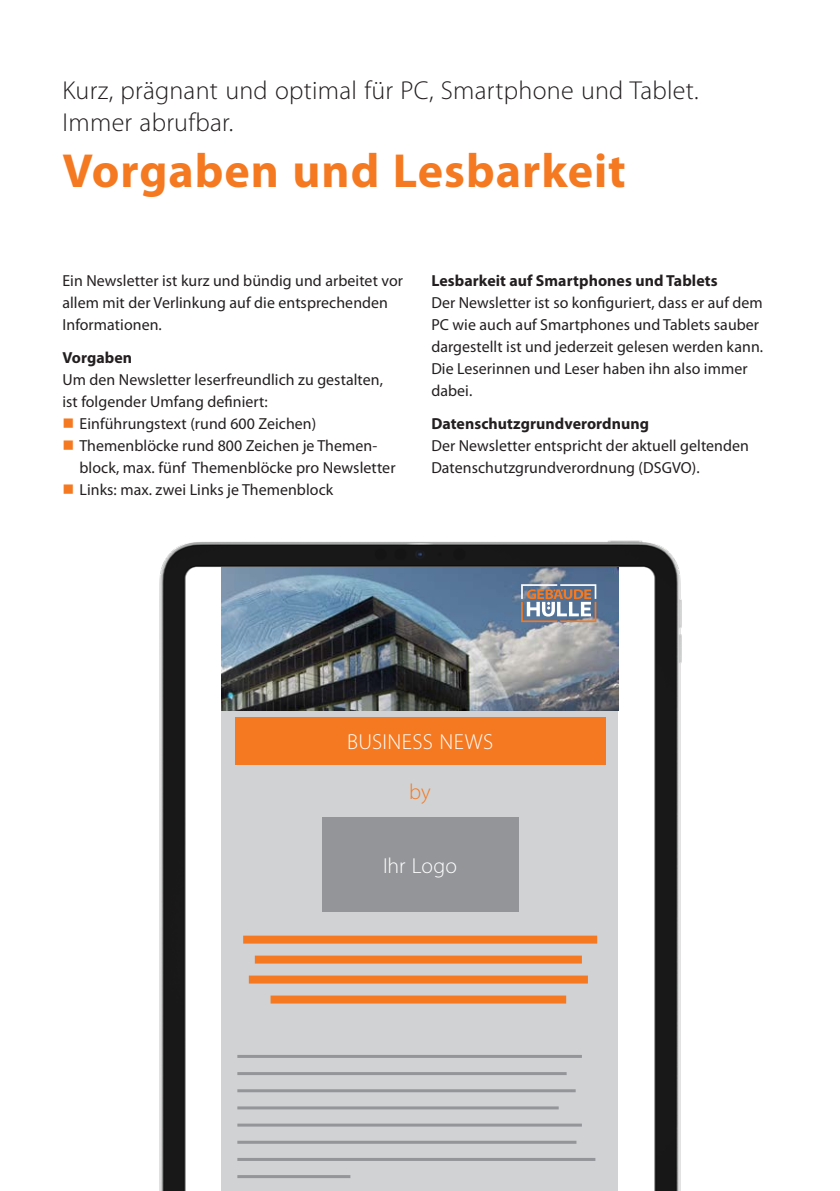
<style>
.page{position:relative;width:840px;height:1191px;background:#fff}
.page>*{position:absolute;margin:0;border:0;box-sizing:border-box;transform-origin:0 0}
.t1{font:700 48px "Myriad Pro";letter-spacing:.02em;color:#f47921}
.t2{font:300 26px/32px "Myriad Pro";letter-spacing:.01em;color:#231f20}
.t3{font:300 21.8px "Myriad Pro";letter-spacing:.015em;color:#fff}
.t4{font:300 21.8px "Myriad Pro";color:#f47921}
.t5{font:16px/22px "Myriad Pro";letter-spacing:.005em;color:#231f20}
.t6{font:700 16px "Myriad Pro";letter-spacing:.005em;color:#231f20}
</style>
<div class="page">
<img style="left:159px;top:540px;width:523px;height:651px">
<div style="left:222px;top:710px;width:395px;height:481px;background:#d1d2d4"></div>
<img style="left:222px;top:567px;width:395px;height:143px">
<div style="left:322px;top:817px;width:195px;height:95px;background:#939598"></div>
<div style="left:235px;top:717px;width:370px;height:48px;background:#f47921"></div>
<hr style="left:237px;top:1055px;width:344px;height:3px;background:#939598">
<hr style="left:237px;top:1072px;width:329px;height:3px;background:#939598">
<hr style="left:237px;top:1089px;width:338px;height:3px;background:#939598">
<hr style="left:237px;top:1106px;width:321px;height:3px;background:#939598">
<hr style="left:237px;top:1123px;width:344px;height:3px;background:#939598">
<hr style="left:237px;top:1140px;width:339px;height:3px;background:#939598">
<svg style="left:237px;top:1158px;width:358px;height:3px"></svg>
<hr style="left:237px;top:1175px;width:113px;height:3px;background:#939598">
<div style="left:243px;top:935px;width:354px;height:8px;background:#f47921"></div>
<div style="left:255px;top:955px;width:326px;height:8px;background:#f47921"></div>
<div style="left:249px;top:975px;width:338px;height:8px;background:#f47921"></div>
<div style="left:270px;top:995px;width:296px;height:8px;background:#f47921"></div>
<svg style="left:521px;top:584px;width:75px;height:38px"></svg>
<h2 class="t2" style="left:62px;top:75px;width:637px">Kurz, prägnant und optimal für PC, Smartphone und Tablet.<br>Immer abrufbar.</h2>
<h1 class="t1" style="left:62px;top:144px;width:564px">Vorgaben und Lesbarkeit</h1>
<p class="t5" style="left:62px;top:269px;width:342px">Ein Newsletter ist kurz und bündig und arbeitet vor allem mit der Verlinkung auf die entsprechenden<br>Informationen.</p>
<p class="t6" style="left:62px;top:348px;width:71px">Vorgaben</p>
<p class="t5" style="left:62px;top:369px;width:322px">Um den Newsletter leserfreundlich zu gestalten,</p>
<p class="t5" style="left:62px;top:391px;width:207px">ist folgender Umfang definiert:</p>
<p class="t5" style="left:79px;top:413px;width:238px">Einführungstext (rund 600 Zeichen)</p>
<p class="t5" style="left:79px;top:435px;width:298px">Themenblöcke rund 800 Zeichen je Themen-</p>
<p class="t5" style="left:79px;top:457px;width:317px">block, max. fünf Themenblöcke pro Newsletter</p>
<p class="t5" style="left:79px;top:479px;width:255px">Links: max. zwei Links je Themenblock</p>
<p class="t6" style="left:431px;top:271px;width:287px">Lesbarkeit auf Smartphones und Tablets</p>
<p class="t5" style="left:431px;top:291px;width:333px">Der Newsletter ist so konfiguriert, dass er auf dem PC wie auch auf Smartphones und Tablets sauber dargestellt ist und jederzeit gelesen werden kann.<br>Die Leserinnen und Leser haben ihn also immer dabei.</p>
<p class="t6" style="left:431px;top:414px;width:219px">Datenschutzgrundverordnung</p>
<p class="t5" style="left:431px;top:435px;width:319px">Der Newsletter entspricht der aktuell geltenden<br>Datenschutzgrundverordnung (DSGVO).</p>
<h3 class="t3" style="left:347px;top:730px;width:148px">BUSINESS NEWS</h3>
<h3 class="t4" style="left:409px;top:780px;width:23px">by</h3>
<h3 class="t3" style="left:383px;top:853px;width:75px">Ihr Logo</h3>
</div>
